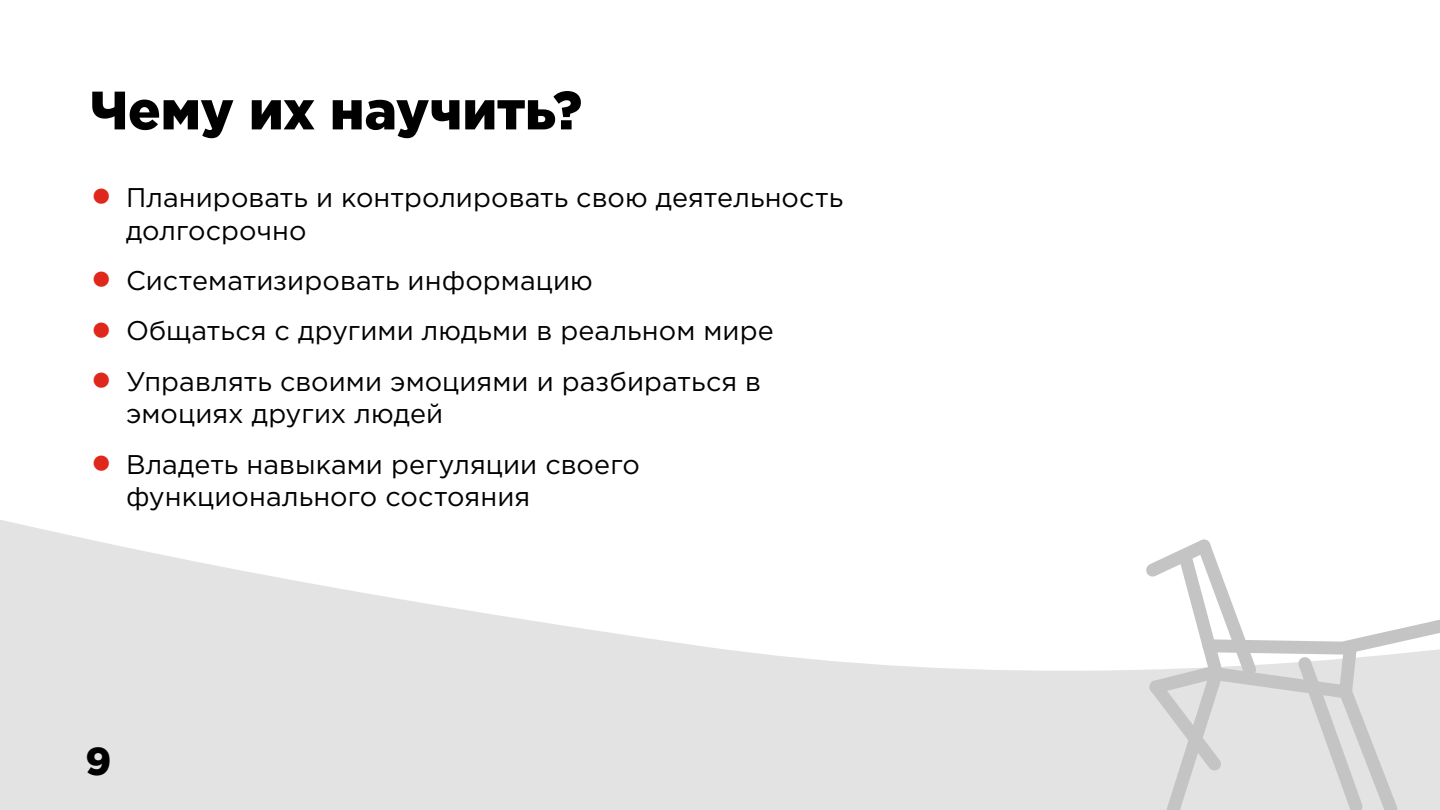
<style>
.page{position:relative;width:1440px;height:810px;background:#fff}
.page>*{position:absolute;margin:0;border:0;box-sizing:border-box;transform-origin:0 0}
.t1{font:900 54px "Gotham Pro";letter-spacing:-.005em;color:#000}
.t2{font:900 39px "Gotham Pro";color:#000}
.t3{font:27px/32.4px "Gotham Pro";letter-spacing:.005em;color:#000}
.s1{font-weight:900;font-size:45px;color:#df271c}
</style>
<div class="page">
<svg style="left:0;top:520px;width:1145px;height:290px;fill:#e3e3e3"></svg>
<svg style="left:1145px;top:539px;width:295px;height:271px"></svg>
<h1 class="t1" style="left:90px;top:79px;width:494px">Чему их научить?</h1>
<p class="t3" style="left:126px;top:181px;width:719px;text-indent:-36px"><span class="s1">•</span> Планировать и контролировать свою деятельность долгосрочно</p>
<p class="t3" style="left:90px;top:264px;width:504px"><span class="s1">•</span> Систематизировать информацию</p>
<p class="t3" style="left:90px;top:315px;width:685px"><span class="s1">•</span> Общаться с другими людьми в реальном мире</p>
<p class="t3" style="left:126px;top:365px;width:637px;text-indent:-36px"><span class="s1">•</span> Управлять своими эмоциями и разбираться в эмоциях других людей</p>
<p class="t3" style="left:126px;top:448px;width:515px;text-indent:-36px"><span class="s1">•</span> Владеть навыками регуляции своего функционального состояния</p>
<h2 class="t2" style="left:86px;top:738px;width:27px">9</h2>
</div>
